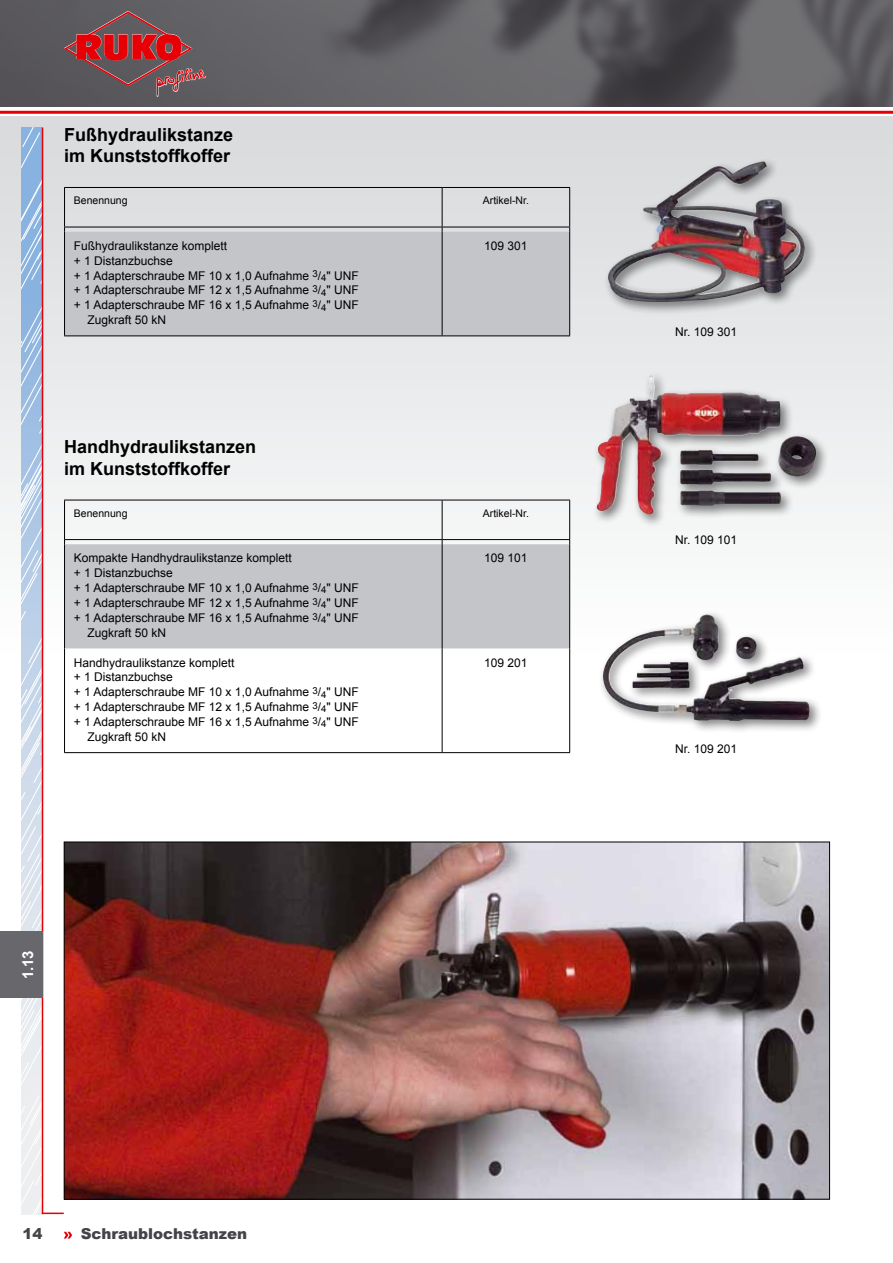
<style>
.page{position:relative;width:893px;height:1263px;background:#fff}
.page>*{position:absolute;margin:0;border:0;box-sizing:border-box;transform-origin:0 0}
.t1{font:700 18px/21.6px "Arial";color:#000}
.t2{font:900 15px "Arial";color:#454347}
.t3{font:700 15px "Arial";color:#fff}
.t4{font:12px "Arial";color:#000}
.t5{font:10.5px "Arial";color:#000}
</style>
<div class="page">
<div style="left:0;top:117px;width:893px;height:1146px;background:linear-gradient(to bottom,#e3e5e6,#fff)"></div>
<svg style="left:0;top:110px;width:893px;height:1px"></svg>
<img style="left:0;top:0;width:893px;height:106px">
<hr style="left:0;top:111px;width:893px;height:3px;background:#e60005">
<div style="left:156px;top:68px;width:52px;height:29px;background:#5f5e61"></div>
<svg style="left:64px;top:11px;width:141px;height:85px;background:#7f4d51"></svg>
<svg style="left:21px;top:128px;width:21px;height:1086px;background:#c4d3e7"></svg>
<hr style="left:42px;top:128px;width:1px;height:1086px;background:#e60005">
<hr style="left:42px;top:1212px;width:22px;height:2px;background:#e60005">
<svg style="left:64px;top:1232px;width:8px;height:6px"></svg>
<div style="left:0;top:931px;width:43px;height:67px;background:#68676c"></div>
<div style="left:592px;top:371px;width:237px;height:157px;background:#000;opacity:.5"></div>
<img style="left:596px;top:378px;width:128px;height:137px">
<div style="left:598px;top:610px;width:225px;height:124px;background:#000;opacity:.5"></div>
<img style="left:602px;top:618px;width:208px;height:103px">
<div style="left:603px;top:157px;width:215px;height:158px;background:#000;opacity:.5"></div>
<img style="left:607px;top:161px;width:198px;height:141px">
<img style="left:66px;top:844px;width:762px;height:353px">
<div style="left:65px;top:232px;width:504px;height:103px;background:#c3c5c8"></div>
<hr style="left:64px;top:232px;width:1px;height:103px;background:#000">
<hr style="left:442px;top:232px;width:1px;height:103px;background:#000">
<hr style="left:569px;top:232px;width:1px;height:103px;background:#000">
<hr style="left:64px;top:187px;width:378px;height:1px;background:#000">
<hr style="left:64px;top:188px;width:1px;height:39px;background:#000">
<hr style="left:442px;top:187px;width:128px;height:1px;background:#000">
<hr style="left:442px;top:188px;width:1px;height:39px;background:#000">
<hr style="left:569px;top:188px;width:1px;height:39px;background:#000">
<hr style="left:64px;top:227px;width:378px;height:1px;background:#000">
<hr style="left:442px;top:227px;width:128px;height:1px;background:#000">
<hr style="left:64px;top:335px;width:378px;height:1px;background:#000">
<hr style="left:442px;top:335px;width:128px;height:1px;background:#000">
<div style="left:65px;top:544px;width:504px;height:104px;background:#c3c5c8"></div>
<hr style="left:64px;top:544px;width:1px;height:104px;background:#000">
<hr style="left:442px;top:544px;width:1px;height:104px;background:#000">
<hr style="left:569px;top:544px;width:1px;height:104px;background:#000">
<hr style="left:64px;top:648px;width:1px;height:104px;background:#000">
<hr style="left:442px;top:648px;width:1px;height:104px;background:#000">
<hr style="left:569px;top:648px;width:1px;height:104px;background:#000">
<hr style="left:64px;top:500px;width:378px;height:1px;background:#000">
<hr style="left:64px;top:500px;width:1px;height:39px;background:#000">
<hr style="left:442px;top:500px;width:128px;height:1px;background:#000">
<hr style="left:442px;top:500px;width:1px;height:39px;background:#000">
<hr style="left:569px;top:500px;width:1px;height:39px;background:#000">
<hr style="left:64px;top:539px;width:378px;height:1px;background:#000">
<hr style="left:442px;top:539px;width:128px;height:1px;background:#000">
<hr style="left:64px;top:752px;width:378px;height:1px;background:#000">
<hr style="left:442px;top:752px;width:128px;height:1px;background:#000">
<h1 class="t1" style="left:64px;top:124px;width:171px">Fußhydraulikstanze im Kunststoffkoffer</h1>
<p class="t5" style="left:74px;top:194px;width:55px">Benennung</p>
<p class="t5" style="left:483px;top:194px;width:48px">Artikel-Nr.</p>
<p class="t4" style="left:74px;top:238px;width:155px">Fußhydraulikstanze komplett</p>
<p class="t4" style="left:74px;top:253px;width:101px">+ 1 Distanzbuchse</p>
<p class="t4" style="left:74px;top:267px;width:286px">+ 1 Adapterschraube MF 10 x 1,0 Aufnahme <sup>3</sup>/<sub>4</sub>" UNF</p>
<p class="t4" style="left:74px;top:282px;width:286px">+ 1 Adapterschraube MF 12 x 1,5 Aufnahme <sup>3</sup>/<sub>4</sub>" UNF</p>
<p class="t4" style="left:74px;top:297px;width:286px">+ 1 Adapterschraube MF 16 x 1,5 Aufnahme <sup>3</sup>/<sub>4</sub>" UNF</p>
<p class="t4" style="left:87px;top:312px;width:80px">Zugkraft 50 kN</p>
<p class="t4" style="left:484px;top:238px;width:45px">109 301</p>
<h1 class="t1" style="left:64px;top:437px;width:194px">Handhydraulikstanzen im Kunststoffkoffer</h1>
<p class="t5" style="left:74px;top:506px;width:55px">Benennung</p>
<p class="t5" style="left:483px;top:506px;width:48px">Artikel-Nr.</p>
<p class="t4" style="left:74px;top:550px;width:220px">Kompakte Handhydraulikstanze komplett</p>
<p class="t4" style="left:74px;top:565px;width:101px">+ 1 Distanzbuchse</p>
<p class="t4" style="left:74px;top:580px;width:286px">+ 1 Adapterschraube MF 10 x 1,0 Aufnahme <sup>3</sup>/<sub>4</sub>" UNF</p>
<p class="t4" style="left:74px;top:595px;width:286px">+ 1 Adapterschraube MF 12 x 1,5 Aufnahme <sup>3</sup>/<sub>4</sub>" UNF</p>
<p class="t4" style="left:74px;top:610px;width:286px">+ 1 Adapterschraube MF 16 x 1,5 Aufnahme <sup>3</sup>/<sub>4</sub>" UNF</p>
<p class="t4" style="left:87px;top:625px;width:80px">Zugkraft 50 kN</p>
<p class="t4" style="left:484px;top:550px;width:45px">109 101</p>
<p class="t4" style="left:74px;top:654px;width:162px">Handhydraulikstanze komplett</p>
<p class="t4" style="left:74px;top:669px;width:101px">+ 1 Distanzbuchse</p>
<p class="t4" style="left:74px;top:684px;width:286px">+ 1 Adapterschraube MF 10 x 1,0 Aufnahme <sup>3</sup>/<sub>4</sub>" UNF</p>
<p class="t4" style="left:74px;top:699px;width:286px">+ 1 Adapterschraube MF 12 x 1,5 Aufnahme <sup>3</sup>/<sub>4</sub>" UNF</p>
<p class="t4" style="left:74px;top:714px;width:286px">+ 1 Adapterschraube MF 16 x 1,5 Aufnahme <sup>3</sup>/<sub>4</sub>" UNF</p>
<p class="t4" style="left:87px;top:729px;width:80px">Zugkraft 50 kN</p>
<p class="t4" style="left:484px;top:654px;width:45px">109 201</p>
<p class="t3" style="left:18px;top:979px;width:31px;rotate:-90deg">1.13</p>
<p class="t2" style="left:23px;top:1222px;width:22px">14</p>
<p class="t2" style="left:81px;top:1222px;width:168px">Schraublochstanzen</p>
<p class="t4" style="left:675px;top:324px;width:64px">Nr. 109 301</p>
<p class="t4" style="left:675px;top:532px;width:64px">Nr. 109 101</p>
<p class="t4" style="left:675px;top:741px;width:64px">Nr. 109 201</p>
</div>
